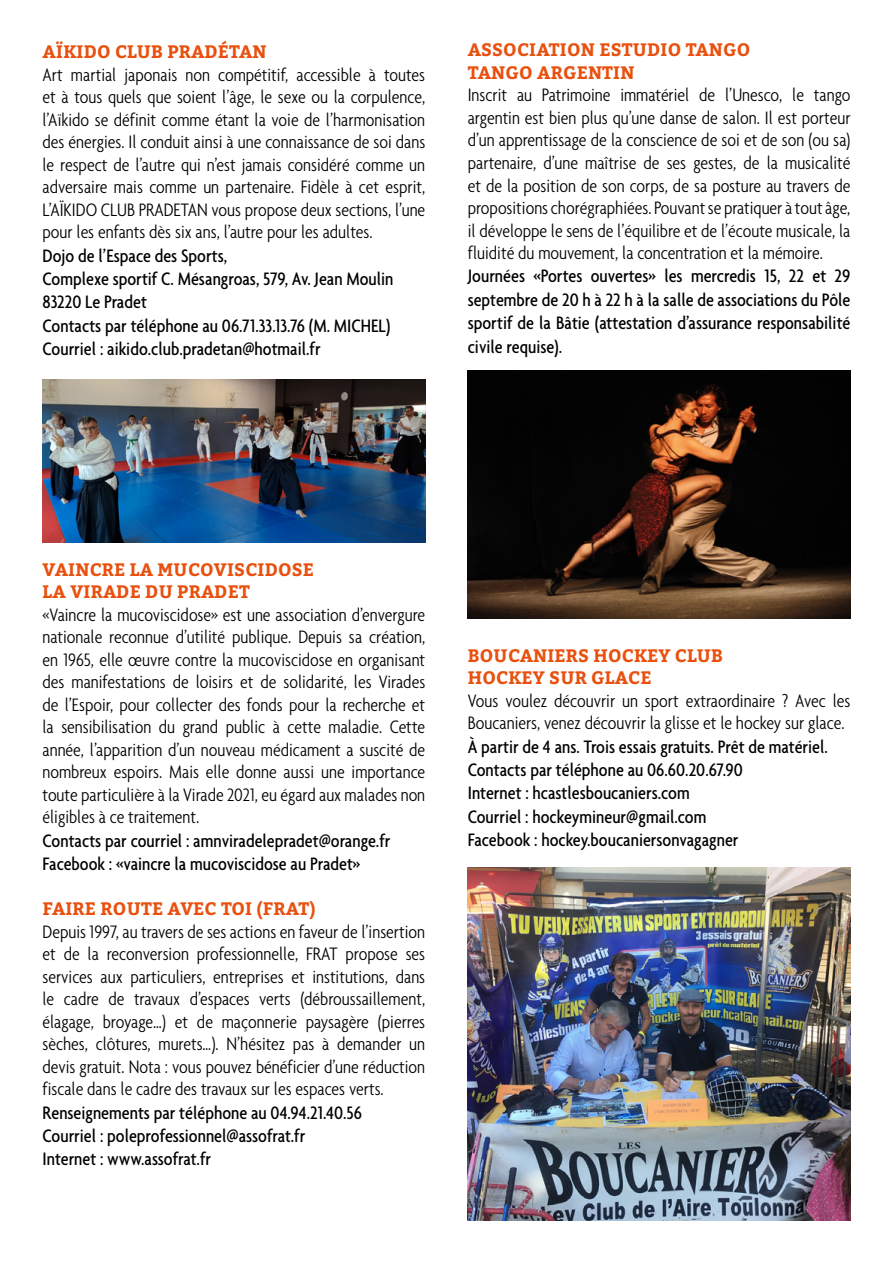
<style>
.page{position:relative;width:893px;height:1263px;background:#fff}
.page>*{position:absolute;margin:0;border:0;box-sizing:border-box;transform-origin:0 0}
.t1{font:300 condensed 19.5px/22.5px "Agenda";color:#000;text-align:justify}
.t2{font:500 condensed 19.5px/23.4px "Agenda";color:#000}
.t3{font:700 18px/22.5px "Bitter";letter-spacing:.01em;color:#e9500e}
</style>
<div class="page">
<img style="left:43px;top:380px;width:382px;height:163px">
<img style="left:468px;top:370px;width:382px;height:248px">
<img style="left:468px;top:867px;width:382px;height:353px">
<p class="t3" style="left:43px;top:41px;width:225px">AÏKIDO CLUB PRADÉTAN</p>
<p class="t1" style="left:43px;top:63px;width:384px">Art martial japonais non compétitif, accessible à toutes et à tous quels que soient l’âge, le sexe ou la corpulence, l’Aïkido se définit comme étant la voie de l’harmonisation des énergies. Il conduit ainsi à une connaissance de soi dans le respect de l’autre qui n’est jamais considéré comme un adversaire mais comme un partenaire. Fidèle à cet esprit, L’AÏKIDO CLUB PRADETAN vous propose deux sections, l’une pour les enfants dès six ans, l’autre pour les adultes.</p>
<p class="t2" style="left:43px;top:243px;width:352px">Dojo de l’Espace des Sports,<br>Complexe sportif C. Mésangroas, 579, Av. Jean Moulin 83220 Le Pradet<br>Contacts par téléphone au 06.71.33.13.76 (M. MICHEL)<br>Courriel : aikido.club.pradetan@hotmail.fr</p>
<p class="t3" style="left:468px;top:39px;width:284px">ASSOCIATION ESTUDIO TANGO<br>TANGO ARGENTIN</p>
<p class="t1" style="left:468px;top:84px;width:384px">Inscrit au Patrimoine immatériel de l’Unesco, le tango argentin est bien plus qu’une danse de salon. Il est porteur d’un apprentissage de la conscience de soi et de son (ou sa) partenaire, d’une maîtrise de ses gestes, de la musicalité et de la position de son corps, de sa posture au travers de propositions chorégraphiées. Pouvant se pratiquer à tout âge, il développe le sens de l’équilibre et de l’écoute musicale, la fluidité du mouvement, la concentration et la mémoire.</p>
<p class="t2" style="left:468px;top:264px;width:384px;text-align:justify">Journées «Portes ouvertes» les mercredis 15, 22 et 29 septembre de 20 h à 22 h à la salle de associations du Pôle sportif de la Bâtie (attestation d’assurance responsabilité civile requise).</p>
<p class="t3" style="left:43px;top:559px;width:273px">VAINCRE LA MUCOVISCIDOSE<br>LA VIRADE DU PRADET</p>
<p class="t1" style="left:43px;top:603px;width:384px">«Vaincre la mucoviscidose» est une association d’envergure nationale reconnue d’utilité publique. Depuis sa création, en 1965, elle œuvre contre la mucoviscidose en organisant des manifestations de loisirs et de solidarité, les Virades de l’Espoir, pour collecter des fonds pour la recherche et la sensibilisation du grand public à cette maladie. Cette année, l’apparition d’un nouveau médicament a suscité de nombreux espoirs. Mais elle donne aussi une importance toute particulière à la Virade 2021, eu égard aux malades non éligibles à ce traitement.</p>
<p class="t2" style="left:43px;top:828px;width:349px">Contacts par courriel : amnviradelepradet@orange.fr<br>Facebook : «vaincre la mucoviscidose au Pradet»</p>
<p class="t3" style="left:43px;top:898px;width:275px">FAIRE ROUTE AVEC TOI (FRAT)</p>
<p class="t1" style="left:43px;top:920px;width:384px">Depuis 1997, au travers de ses actions en faveur de l’insertion et de la reconversion professionnelle, FRAT propose ses services aux particuliers, entreprises et institutions, dans le cadre de travaux d’espaces verts (débroussaillement, élagage, broyage…) et de maçonnerie paysagère (pierres sèches, clôtures, murets…). N’hésitez pas à demander un devis gratuit. Nota : vous pouvez bénéficier d’une réduction fiscale dans le cadre des travaux sur les espaces verts.</p>
<p class="t2" style="left:43px;top:1100px;width:321px">Renseignements par téléphone au 04.94.21.40.56<br>Courriel : poleprofessionnel@assofrat.fr<br>Internet : www.assofrat.fr</p>
<p class="t3" style="left:468px;top:645px;width:257px">BOUCANIERS HOCKEY CLUB<br>HOCKEY SUR GLACE</p>
<p class="t1" style="left:468px;top:689px;width:384px">Vous voulez découvrir un sport extraordinaire ? Avec les<br>Boucaniers, venez découvrir la glisse et le hockey sur glace.</p>
<p class="t2" style="left:468px;top:734px;width:362px">À partir de 4 ans. Trois essais gratuits. Prêt de matériel.<br>Contacts par téléphone au 06.60.20.67.90<br>Internet : hcastlesboucaniers.com<br>Courriel : hockeymineur@gmail.com<br>Facebook : hockey.boucaniersonvagagner</p>
</div>
